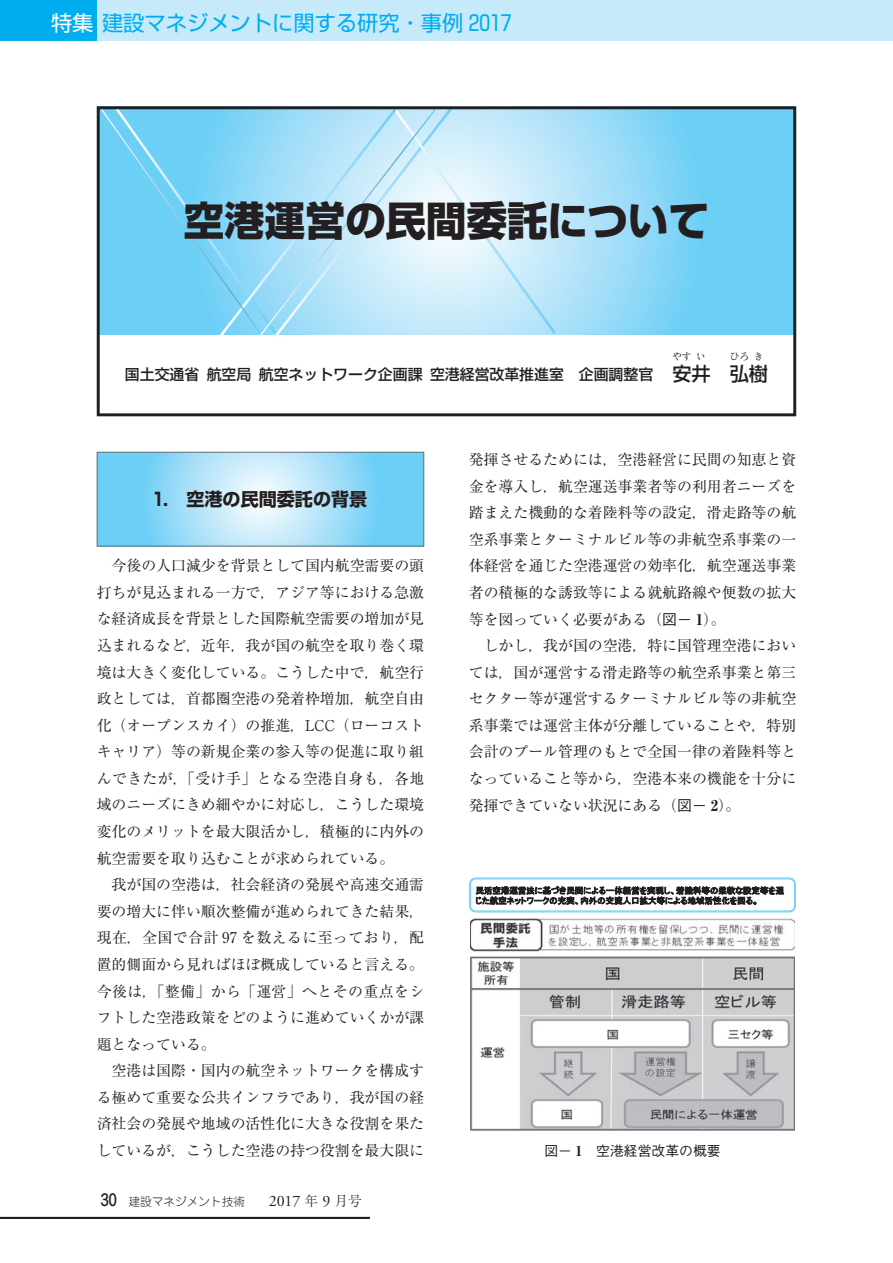
<style>
.page{position:relative;width:893px;height:1263px;background:#fff}
.page>*{position:absolute;margin:0;border:0;box-sizing:border-box;transform-origin:0 0}
.特集_タイトル{font:800 40.35px "Shin Go Pr 6 N";color:#231f20}
.特集_柱{font:21.3px "Shin Go Pr 6 N";color:#00aeef}
.タイトル_名前{font:500 19.2px "Shin Go Pr 6 N";color:#231f20}
.t1{font:700 18px "Shin Go Pr 6 N";color:#231f20}
.ノンブル{font:500 15.9px "Jun 34 Pro";color:#231f20}
.本文_14Q{font:14.85px/26.5px "Ryumin Pr 6 N";color:#231f20;text-align:justify}
.タイトル_名前-2{font:500 14.85px "Shin Go Pr 6 N";color:#231f20}
.キャプション{font:500 13.8px "Gothic BBB Pr 6 N";color:#231f20}
.t2{font:300 11.7px "Jun 101 Pro";color:#231f20}
.タイトル_名前-3{font:9.6px "Ryumin Pr 6 N";color:#231f20}
.s1{color:#fff}
.s2{font-size:19.2px}
.s3{font-family:"Adobe Garamond Pro";font-weight:400;font-size:15.9px}
.s4{font-family:"Ryumin Pr 6 N";font-size:13.8px}
.s5{font-family:"Gothic BBB Pr 6 N";font-weight:500}
.s6{font-weight:800}
.s7{font-family:"Ryumin Pr 6 N";font-weight:800}
</style>
<div class="page">
<div style="left:0;top:0;width:98px;height:40px;background:#00aeef"></div>
<div style="left:98px;top:0;width:795px;height:40px;background:#c6eafa"></div>
<svg style="left:558px;top:110px;width:234px;height:225px;background:#85d6f7"></svg>
<svg style="left:101px;top:110px;width:457px;height:227px;background:#a9e1f8"></svg>
<div style="left:97px;top:106px;width:699px;height:310px;border:3px solid #231f20"></div>
<svg style="left:99px;top:454px;width:323px;height:90px;background:#9dddf8"></svg>
<div style="left:97px;top:452px;width:327px;height:94px;border:1px solid #6c6d70"></div>
<svg style="left:469px;top:878px;width:327px;height:34px"></svg>
<img style="left:470px;top:918px;width:325px;height:212px">
<hr style="left:0;top:1217px;width:370px;height:2px;background:#231f20">
<p class="特集_柱" style="left:51px;top:6px;width:462px"><span class="s1">特集</span>建設マネジメントに関する研究・事例 2017</p>
<p class="特集_タイトル" style="left:184px;top:189px;width:527px">空港運営の民間委託について</p>
<p class="タイトル_名前-3" style="left:672px;top:349px;width:21px">やす</p>
<p class="タイトル_名前-3" style="left:696px;top:349px;width:11px">い</p>
<p class="タイトル_名前-3" style="left:730px;top:349px;width:21px">ひろ</p>
<p class="タイトル_名前-3" style="left:754px;top:349px;width:11px">き</p>
<p class="タイトル_名前-2" style="left:125px;top:362px;width:568px">国土交通省 航空局 航空ネットワーク企画課 空港経営改革推進室　企画調整官 <span class="s2">安</span></p>
<p class="タイトル_名前" style="left:691px;top:358px;width:21px">井</p>
<p class="タイトル_名前" style="left:730px;top:358px;width:40px">弘樹</p>
<p class="t1" style="left:154px;top:485px;width:215px">1.　空港の民間委託の背景</p>
<p class="本文_14Q" style="left:97px;top:552px;width:329px;text-indent:15px">今後の人口減少を背景として国内航空需要の頭打ちが見込まれる一方で，アジア等における急激な経済成長を背景とした国際航空需要の増加が見込まれるなど，近年，我が国の航空を取り巻く環境は大きく変化している。こうした中で，航空行政としては，首都圏空港の発着枠増加，航空自由化（オープンスカイ）の推進，LCC（ローコストキャリア）等の新規企業の参入等の促進に取り組んできたが，「受け手」となる空港自身も，各地域のニーズにきめ細やかに対応し，こうした環境変化のメリットを最大限活かし，積極的に内外の航空需要を取り込むことが求められている。</p>
<p class="本文_14Q" style="left:97px;top:871px;width:329px;text-indent:15px">我が国の空港は，社会経済の発展や高速交通需要の増大に伴い順次整備が進められてきた結果，現在，全国で合計 97 を数えるに至っており，配置的側面から見ればほぼ概成していると言える。今後は，「整備」から「運営」へとその重点をシフトした空港政策をどのように進めていくかが課題となっている。</p>
<p class="本文_14Q" style="left:97px;top:1057px;width:329px;text-indent:15px">空港は国際・国内の航空ネットワークを構成する極めて重要な公共インフラであり，我が国の経済社会の発展や地域の活性化に大きな役割を果たしているが，こうした空港の持つ役割を最大限に</p>
<p class="ノンブル" style="left:101px;top:1188px;width:17px">30</p>
<p class="t2" style="left:128px;top:1192px;width:235px">建設マネジメント技術　　<span class="s3">2017</span> <span class="s4">年</span> <span class="s3">9</span> <span class="s4">月号</span></p>
<p class="本文_14Q" style="left:469px;top:445px;width:329px">発揮させるためには，空港経営に民間の知恵と資金を導入し，航空運送事業者等の利用者ニーズを踏まえた機動的な着陸料等の設定，滑走路等の航空系事業とターミナルビル等の非航空系事業の一体経営を通じた空港運営の効率化，航空運送事業者の積極的な誘致等による就航路線や便数の拡大等を図っていく必要がある（<span class="s5">図－</span> <span class="s6">1</span>）。</p>
<p class="本文_14Q" style="left:469px;top:631px;width:329px;text-indent:15px">しかし，我が国の空港，特に国管理空港においては，国が運営する滑走路等の航空系事業と第三セクター等が運営するターミナルビル等の非航空系事業では運営主体が分離していることや，特別会計のプール管理のもとで全国一律の着陸料等となっていること等から，空港本来の機能を十分に発揮できていない状況にある（<span class="s5">図－</span> <span class="s6">2</span>）。</p>
<p class="キャプション" style="left:544px;top:1140px;width:178px">図－ <span class="s7">1</span>　空港経営改革の概要</p>
</div>
